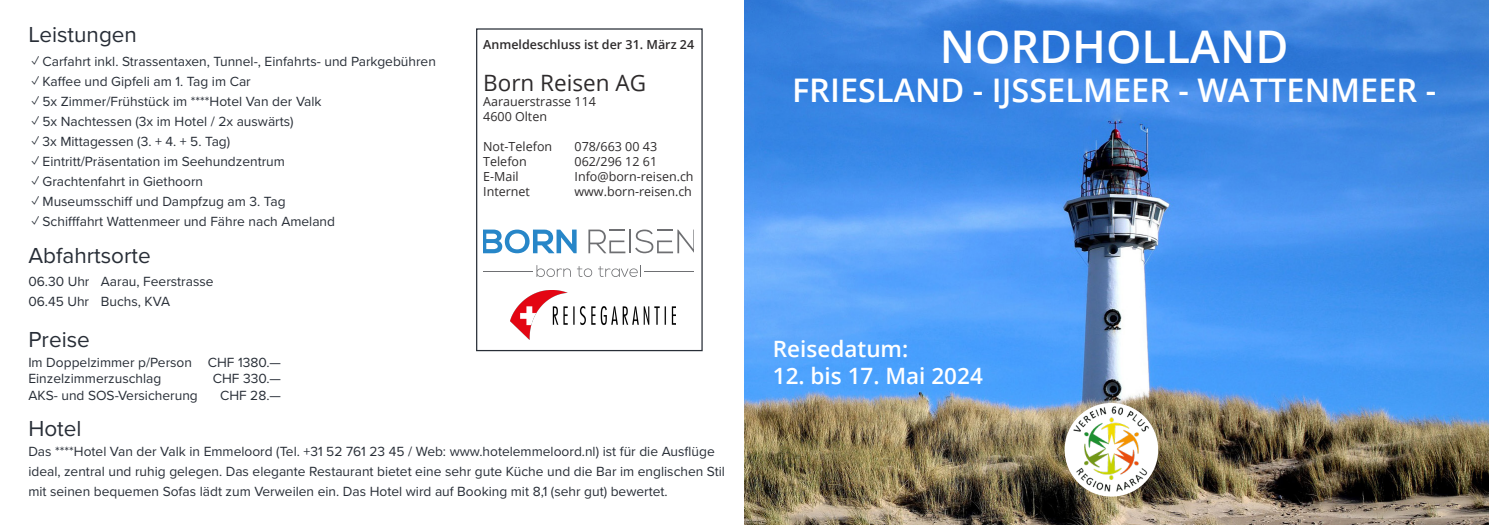
<style>
.page{position:relative;width:1489px;height:525px;background:#fff}
.page>*{position:absolute;margin:0;border:0;box-sizing:border-box;transform-origin:0 0}
.t1{font:600 45px "Open Sans";color:#fff}
.t2{font:600 32.5px "Open Sans";color:#fff}
.t3{font:22.5px "Proxima Nova";color:#282e37}
.t4{font:600 22.5px "Open Sans";color:#fff}
.t5{font:22.5px "Open Sans";color:#2e2b2c}
.t6{font:13.75px/20px "Proxima Nova";color:#282e37}
.t7{font:12.5px/15px "Open Sans";color:#2e2b2c}
.t8{font:600 12.5px "Open Sans";color:#2e2b2c}
</style>
<div class="page">
<img style="left:744px;top:0;width:744px;height:524px">
<svg style="left:483px;top:229px;width:93px;height:24px"></svg>
<svg style="left:588px;top:229px;width:37px;height:24px"></svg>
<hr style="left:629px;top:229px;width:2px;height:24px;background:#6e6f72">
<svg style="left:635px;top:229px;width:58px;height:24px"></svg>
<hr style="left:483px;top:271px;width:49px;height:1px;background:#6e6f72">
<hr style="left:644px;top:271px;width:49px;height:1px;background:#6e6f72">
<svg style="left:536px;top:265px;width:35px;height:12px"></svg>
<svg style="left:577px;top:266px;width:15px;height:11px"></svg>
<svg style="left:598px;top:266px;width:40px;height:11px"></svg>
<div style="left:476px;top:28px;width:226px;height:323px;border:1px solid #282e37"></div>
<img style="left:510px;top:290px;width:165px;height:49px">
<div style="left:1064px;top:403px;width:94px;height:93px;background:#fff;border-radius:50%"></div>
<img style="left:1072px;top:405px;width:78px;height:88px">
<h3 class="t3" style="left:28px;top:18px;width:110px">Leistungen</h3>
<p class="t6" style="left:32px;top:51px;width:405px">✓ Carfahrt inkl. Strassentaxen, Tunnel-, Einfahrts- und Parkgebühren</p>
<p class="t6" style="left:32px;top:71px;width:220px">✓ Kaffee und Gipfeli am 1. Tag im Car</p>
<p class="t6" style="left:32px;top:91px;width:291px">✓ 5x Zimmer/Frühstück im ****Hotel Van der Valk</p>
<p class="t6" style="left:32px;top:111px;width:263px">✓ 5x Nachtessen (3x im Hotel / 2x auswärts)</p>
<p class="t6" style="left:32px;top:131px;width:200px">✓ 3x Mittagessen (3. + 4. + 5. Tag)</p>
<p class="t6" style="left:32px;top:151px;width:254px">✓ Eintritt/Präsentation im Seehundzentrum</p>
<p class="t6" style="left:32px;top:171px;width:173px">✓ Grachtenfahrt in Giethoorn</p>
<p class="t6" style="left:32px;top:191px;width:255px">✓ Museumsschiff und Dampfzug am 3. Tag</p>
<p class="t6" style="left:32px;top:211px;width:305px">✓ Schifffahrt Wattenmeer und Fähre nach Ameland</p>
<h3 class="t3" style="left:28px;top:238px;width:124px">Abfahrtsorte</h3>
<p class="t6" style="left:28px;top:271px;width:187px">06.30 Uhr Aarau, Feerstrasse<br>06.45 Uhr Buchs, KVA</p>
<h3 class="t3" style="left:28px;top:322px;width:63px">Preise</h3>
<p class="t6" style="left:28px;top:353px;width:254px;line-height:16.5px">Im Doppelzimmer p/Person CHF 1380.—<br>Einzelzimmerzuschlag</p>
<p class="t6" style="left:213px;top:367px;width:70px">CHF 330.—</p>
<p class="t8" style="left:483px;top:36px;width:212px">Anmeldeschluss ist der 31. März 24</p>
<h3 class="t5" style="left:483px;top:67px;width:164px">Born Reisen AG</h3>
<p class="t7" style="left:483px;top:94px;width:114px">Aarauerstrasse 114<br>4600 Olten</p>
<p class="t7" style="left:483px;top:139px;width:70px">Not-Telefon</p>
<p class="t7" style="left:574px;top:139px;width:84px">078/663 00 43</p>
<p class="t7" style="left:483px;top:154px;width:45px">Telefon</p>
<p class="t7" style="left:574px;top:154px;width:84px">062/296 12 61</p>
<p class="t7" style="left:483px;top:169px;width:37px">E-Mail</p>
<p class="t7" style="left:574px;top:169px;width:121px">Info@born-reisen.ch</p>
<p class="t7" style="left:483px;top:184px;width:48px">Internet</p>
<p class="t7" style="left:574px;top:184px;width:119px">www.born-reisen.ch</p>
<p class="t6" style="left:28px;top:384px;width:171px">AKS- und SOS-Versicherung</p>
<p class="t6" style="left:220px;top:384px;width:62px">CHF 28.—</p>
<h3 class="t3" style="left:28px;top:411px;width:55px">Hotel</h3>
<p class="t6" style="left:28px;top:440px;width:698px">Das ****Hotel Van der Valk in Emmeloord (Tel. +31 52 761 23 45 / Web: www.hotelemmeloord.nl) ist für die Ausflüge ideal, zentral und ruhig gelegen. Das elegante Restaurant bietet eine sehr gute Küche und die Bar im englischen Stil mit seinen bequemen Sofas lädt zum Verweilen ein. Das Hotel wird auf Booking mit 8,1 (sehr gut) bewertet.</p>
<h1 class="t1" style="left:939px;top:16px;width:350px">NORDHOLLAND</h1>
<h2 class="t2" style="left:792px;top:68px;width:645px">FRIESLAND - IJSSELMEER - WATTENMEER -</h2>
<h3 class="t4" style="left:772px;top:333px;width:137px">Reisedatum:</h3>
<h3 class="t4" style="left:772px;top:360px;width:211px">12. bis 17. Mai 2024</h3>
</div>
